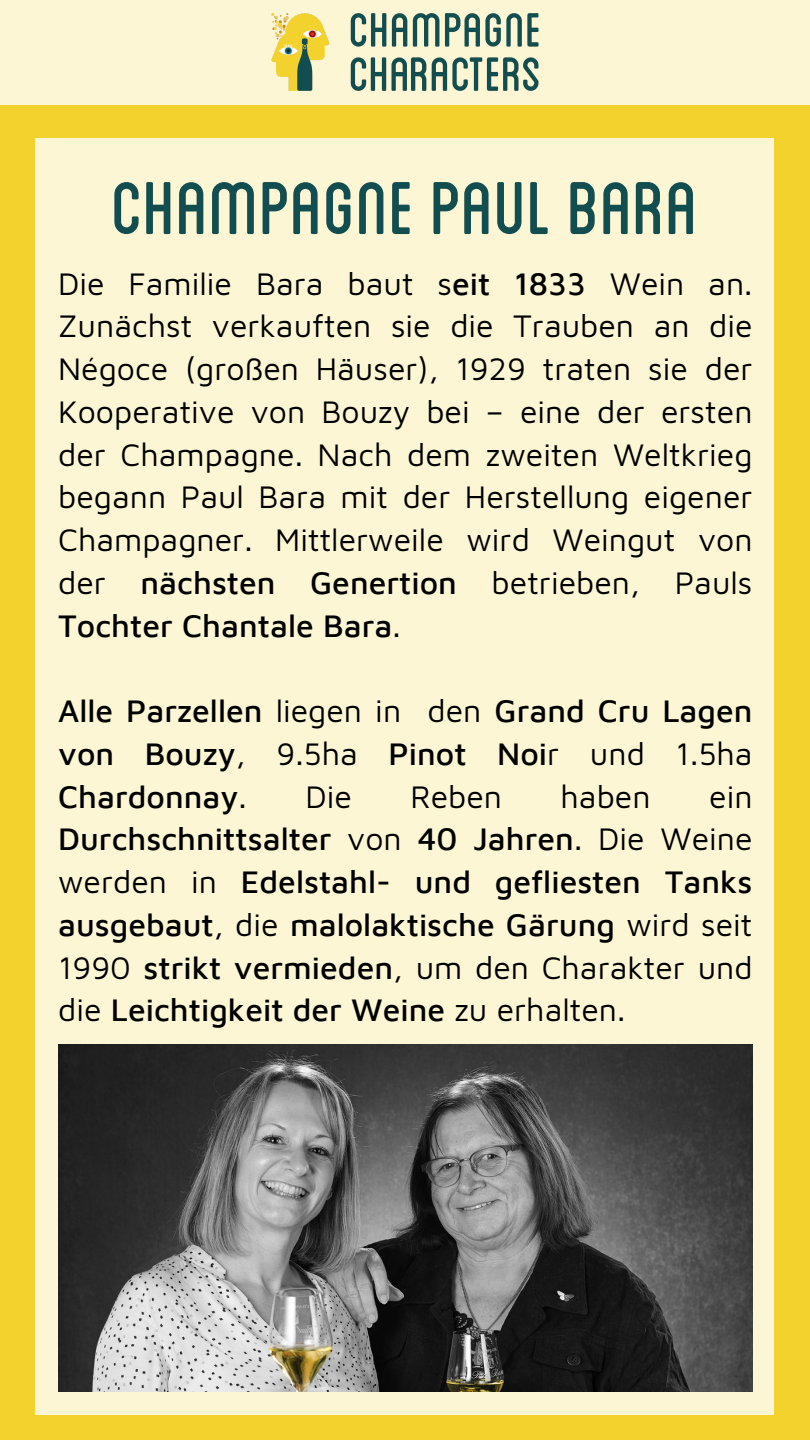
<style>
.page{position:relative;width:810px;height:1440px;background:#f4d22d}
.page>*{position:absolute;margin:0;border:0;box-sizing:border-box;transform-origin:0 0}
.t1{font:105px "Blanch Caps";color:#124d4f}
.t2{font:32px/42.8px "Maven Pro";color:#000;text-align:justify}
.t3{font:500 32px/42.8px "Maven Pro";color:#000;text-align:justify}
.s1{font-weight:500}
.s2{font-weight:400}
</style>
<div class="page">
<div style="left:36px;top:138px;width:738px;height:1277px;background:#fcf6d5"></div>
<div style="left:0;top:0;width:810px;height:104px;background:#fcf6d5"></div>
<img style="left:271px;top:13px;width:268px;height:78px">
<img style="left:58px;top:1045px;width:695px;height:346px">
<p class="t1" style="left:111px;top:143px;width:589px">champagnepaulBara</p>
<p class="t2" style="left:58px;top:261px;width:696px">Die Familie Bara baut s<span class="s1">eit 1833</span> Wein an.<br>Zunächst verkauften sie die Trauben an die Négoce (großen Häuser), 1929 traten sie der Kooperative von Bouzy bei – eine der ersten der Champagne. Nach dem zweiten Weltkrieg begann Paul Bara mit der Herstellung eigener Champagner. Mittlerweile wird Weingut von der <span class="s1">nächsten Genertion</span> betrieben, Pauls <span class="s1">Tochter Chantale Bara</span>.</p>
<h1 class="t3" style="left:58px;top:689px;width:696px">Alle Parzellen <span class="s2">liegen in den</span> Grand Cru Lagen von Bouzy<span class="s2">, 9.5ha</span> Pinot Noi<span class="s2">r und 1.5ha </span>Chardonnay<span class="s2">.</span></h1>
<h1 class="t2" style="left:305px;top:774px;width:48px">Die</h1>
<h1 class="t2" style="left:411px;top:774px;width:93px">Reben</h1>
<h1 class="t2" style="left:561px;top:774px;width:92px">haben</h1>
<h1 class="t3" style="left:58px;top:774px;width:696px;text-indent:651px"><span class="s2">ein </span>Durchschnittsalter <span class="s2">von</span> 40 Jahren<span class="s2">. Die Weine werden in</span> Edelstahl- und gefliesten Tanks ausgebaut<span class="s2">, die</span> malolaktische Gärung <span class="s2">wird seit 1990</span> strikt vermieden<span class="s2">, um den Charakter und die</span> Leichtigkeit der Weine <span class="s2">zu erhalten.</span></h1>
</div>
